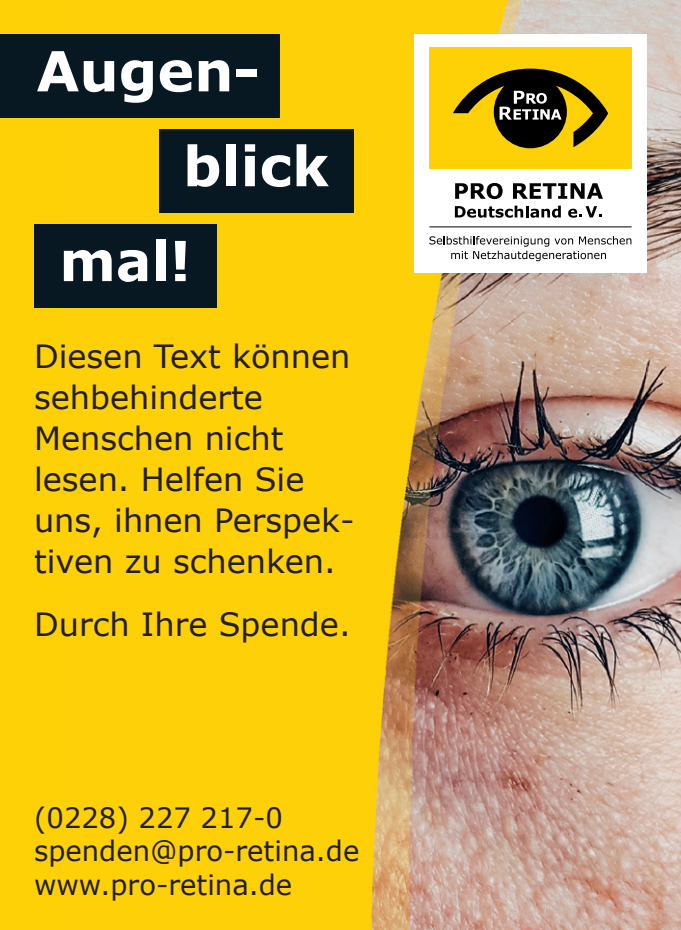
<style>
.page{position:relative;width:681px;height:930px;background:#fff}
.page>*{position:absolute;margin:0;border:0;box-sizing:border-box;transform-origin:0 0}
.t1{font:700 55.2px "Verdana";color:#fff}
.t2{font:700 55.2px "Verdana";color:#fff;scale:.96 1}
.t3{font:32px/40.8px "Verdana";color:#231f20}
.t4{font:28px/33.6px "Verdana";color:#231f20}
</style>
<div class="page">
<img style="left:647px;top:0;width:33px;height:930px">
<div style="left:0;top:0;width:64px;height:930px;background:#fed006"></div>
<img style="left:646px;top:0;width:1px;height:930px">
<img style="left:64px;top:0;width:582px;height:930px">
<div style="left:415px;top:34px;width:230px;height:239px;background:#fff"></div>
<div style="left:429px;top:48px;width:202px;height:121px;background:#fed006"></div>
<svg style="left:453px;top:69px;width:155px;height:79px"></svg>
<svg style="left:455px;top:183px;width:47px;height:16px"></svg>
<svg style="left:513px;top:183px;width:89px;height:16px"></svg>
<svg style="left:454px;top:206px;width:106px;height:12px"></svg>
<svg style="left:568px;top:206px;width:33px;height:12px"></svg>
<hr style="left:429px;top:226px;width:202px;height:2px;background:#000001">
<svg style="left:429px;top:236px;width:202px;height:25px"></svg>
<div style="left:0;top:34px;width:279px;height:84px;background:#071822"></div>
<div style="left:159px;top:129px;width:194px;height:84px;background:#071822"></div>
<div style="left:34px;top:224px;width:182px;height:84px;background:#071822"></div>
<p class="t1" style="left:36px;top:36px;width:225px">Augen-</p>
<p class="t1" style="left:183px;top:131px;width:148px">blick</p>
<p class="t2" style="left:59px;top:226px;width:138px">mal!</p>
<p class="t3" style="left:34px;top:335px;width:322px">Diesen Text können sehbehinderte<br>Menschen nicht lesen. Helfen Sie uns, ihnen Perspek&shy;tiven zu schenken.</p>
<p class="t3" style="left:34px;top:603px;width:318px">Durch Ihre Spende.</p>
<p class="t4" style="left:34px;top:799px;width:250px">(0228) 227 217-0</p>
<p class="t4" style="left:34px;top:833px;width:326px">spenden@pro-retina.de www.pro-retina.de</p>
</div>
